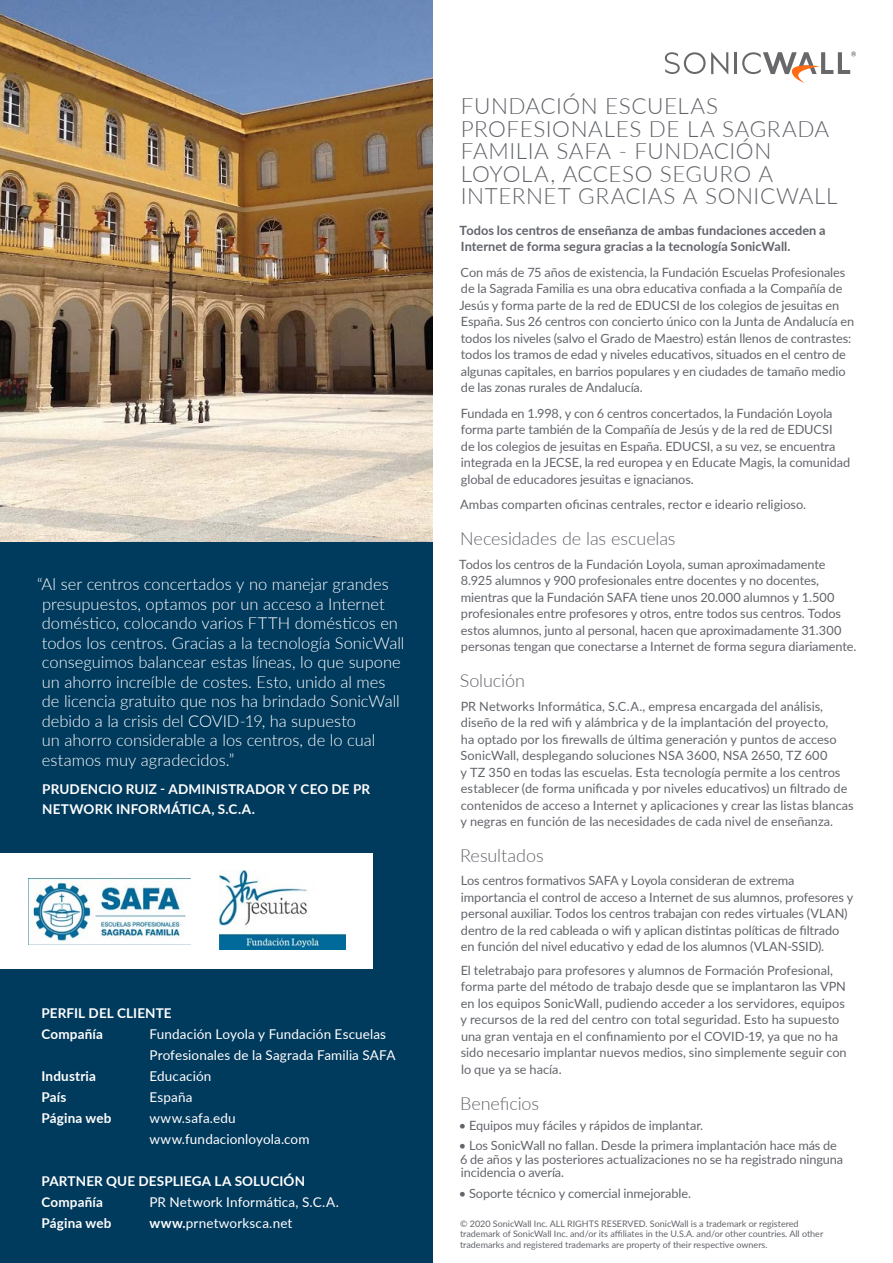
<style>
.page{position:relative;width:893px;height:1263px;background:#fff}
.page>*{position:absolute;margin:0;border:0;box-sizing:border-box;transform-origin:0 0}
.t1{font:300 22.5px/22.5px "Lato";letter-spacing:.025em;color:#61646a}
.t2{font:300 18px "Lato";letter-spacing:-.005em;color:#61646a}
.t3{font:300 16.5px/19.5px "Lato";color:#fff}
.t4{font:13.5px/21px "Lato";letter-spacing:.01em;color:#fff}
.t5{font:700 13.5px/21px "Lato";letter-spacing:.01em;color:#fff}
.t6{font:12.75px/16.5px "Lato";letter-spacing:-.005em;color:#61646a}
.t7{font:700 12.75px/16.5px "Lato";letter-spacing:.005em;color:#61646a}
.t8{font:9px/10.5px "Lato";color:#61646a}
.s1{font-weight:700}
</style>
<div class="page">
<hr style="left:734px;top:52px;width:2px;height:22px;background:#68686b">
<svg style="left:665px;top:52px;width:63px;height:22px"></svg>
<svg style="left:742px;top:51px;width:114px;height:32px"></svg>
<img style="left:0;top:0;width:433px;height:543px">
<div style="left:0;top:543px;width:433px;height:720px;background:#003a5d"></div>
<div style="left:0;top:854px;width:373px;height:115px;background:#fff"></div>
<img style="left:28px;top:878px;width:163px;height:66px">
<img style="left:219px;top:870px;width:126px;height:79px">
<p class="t3" style="left:37px;top:574px;width:369px">“Al ser centros concertados y no manejar grandes presupuestos, optamos por un acceso a Internet doméstico, colocando varios FTTH domésticos en todos los centros. Gracias a la tecnología SonicWall conseguimos balancear estas líneas, lo que supone un ahorro increíble de costes. Esto, unido al mes<br>de licencia gratuito que nos ha brindado SonicWall debido a la crisis del COVID-19, ha supuesto<br>un ahorro considerable a los centros, de lo cual estamos muy agradecidos.”</p>
<p class="t5" style="left:42px;top:779px;width:329px;line-height:19.5px">PRUDENCIO RUIZ - ADMINISTRADOR Y CEO DE PR<br>NETWORK INFORMÁTICA, S.C.A.</p>
<p class="t5" style="left:41px;top:1002px;width:132px">PERFIL DEL CLIENTE<br>Compañía</p>
<p class="t4" style="left:149px;top:1023px;width:248px">Fundación Loyola y Fundación Escuelas<br>Profesionales de la Sagrada Familia SAFA</p>
<p class="t5" style="left:41px;top:1065px;width:56px">Industria</p>
<p class="t4" style="left:149px;top:1065px;width:63px">Educación</p>
<p class="t5" style="left:41px;top:1086px;width:26px">País</p>
<p class="t4" style="left:149px;top:1086px;width:44px">España</p>
<p class="t5" style="left:41px;top:1107px;width:71px">Página web</p>
<p class="t4" style="left:149px;top:1107px;width:162px">www.safa.edu www.fundacionloyola.com</p>
<p class="t5" style="left:41px;top:1170px;width:265px">PARTNER QUE DESPLIEGA LA SOLUCIÓN<br>Compañía</p>
<p class="t4" style="left:149px;top:1191px;width:191px">PR Network Informática, S.C.A.</p>
<p class="t5" style="left:41px;top:1212px;width:71px">Página web</p>
<p class="t4" style="left:149px;top:1212px;width:144px"><span class="s1">www.</span>prnetworksca.net</p>
<h1 class="t1" style="left:461px;top:94px;width:378px">FUNDACIÓN ESCUELAS<br>PROFESIONALES DE LA SAGRADA<br>FAMILIA SAFA - FUNDACIÓN<br>LOYOLA, ACCESO SEGURO A<br>INTERNET GRACIAS A SONICWALL</h1>
<p class="t7" style="left:460px;top:221px;width:368px">Todos los centros de enseñanza de ambas fundaciones acceden a<br>Internet de forma segura gracias a la tecnología SonicWall.</p>
<p class="t6" style="left:459px;top:263px;width:396px">Con más de 75 años de existencia, la Fundación Escuelas Profesionales de la Sagrada Familia es una obra educativa confiada a la Compañía de Jesús y forma parte de la red de EDUCSI de los colegios de jesuitas en España. Sus 26 centros con concierto único con la Junta de Andalucía en todos los niveles (salvo el Grado de Maestro) están llenos de contrastes: todos los tramos de edad y niveles educativos, situados en el centro de algunas capitales, en barrios populares y en ciudades de tamaño medio de las zonas rurales de Andalucía.</p>
<p class="t6" style="left:461px;top:404px;width:391px">Fundada en 1.998, y con 6 centros concertados, la Fundación Loyola forma parte también de la Compañía de Jesús y de la red de EDUCSI<br>de los colegios de jesuitas en España. EDUCSI, a su vez, se encuentra integrada en la JECSE, la red europea y en Educate Magis, la comunidad global de educadores jesuitas e ignacianos.</p>
<p class="t6" style="left:460px;top:496px;width:348px">Ambas comparten oficinas centrales, rector e ideario religioso.</p>
<h2 class="t2" style="left:460px;top:526px;width:217px">Necesidades de las escuelas</h2>
<p class="t6" style="left:459px;top:555px;width:399px">Todos los centros de la Fundación Loyola, suman aproximadamente 8.925 alumnos y 900 profesionales entre docentes y no docentes, mientras que la Fundación SAFA tiene unos 20.000 alumnos y 1.500 profesionales entre profesores y otros, entre todos sus centros. Todos estos alumnos, junto al personal, hacen que aproximadamente 31.300 personas tengan que conectarse a Internet de forma segura diariamente.</p>
<h2 class="t2" style="left:460px;top:668px;width:67px">Solución</h2>
<p class="t6" style="left:460px;top:697px;width:395px">PR Networks Informática, S.C.A., empresa encargada del análisis, diseño de la red wifi y alámbrica y de la implantación del proyecto,<br>ha optado por los firewalls de última generación y puntos de acceso SonicWall, desplegando soluciones NSA 3600, NSA 2650, TZ 600<br>y TZ 350 en todas las escuelas. Esta tecnología permite a los centros establecer (de forma unificada y por niveles educativos) un filtrado de contenidos de acceso a Internet y aplicaciones y crear las listas blancas y negras en función de las necesidades de cada nivel de enseñanza.</p>
<h2 class="t2" style="left:460px;top:843px;width:85px">Resultados</h2>
<p class="t6" style="left:461px;top:872px;width:394px">Los centros formativos SAFA y Loyola consideran de extrema importancia el control de acceso a Internet de sus alumnos, profesores y personal auxiliar. Todos los centros trabajan con redes virtuales (VLAN) dentro de la red cableada o wifi y aplican distintas políticas de filtrado en función del nivel educativo y edad de los alumnos (VLAN-SSID).</p>
<p class="t6" style="left:460px;top:961px;width:388px">El teletrabajo para profesores y alumnos de Formación Profesional, forma parte del método de trabajo desde que se implantaron las VPN en los equipos SonicWall, pudiendo acceder a los servidores, equipos y recursos de la red del centro con total seguridad. Esto ha supuesto una gran ventaja en el confinamiento por el COVID-19, ya que no ha sido necesario implantar nuevos medios, sino simplemente seguir con lo que ya se hacía.</p>
<h2 class="t2" style="left:460px;top:1091px;width:81px">Beneficios</h2>
<p class="t6" style="left:459px;top:1117px;width:246px">• Equipos muy fáciles y rápidos de implantar.</p>
<p class="t6" style="left:459px;top:1138px;width:386px;line-height:13.5px">• Los SonicWall no fallan. Desde la primera implantación hace más de<br>6 de años y las posteriores actualizaciones no se ha registrado ninguna incidencia o avería.</p>
<p class="t6" style="left:459px;top:1184px;width:234px">• Soporte técnico y comercial inmejorable.</p>
<p class="t8" style="left:460px;top:1218px;width:365px">© 2020 SonicWall Inc. ALL RIGHTS RESERVED. SonicWall is a trademark or registered trademark of SonicWall Inc. and/or its affiliates in the U.S.A. and/or other countries. All other trademarks and registered trademarks are property of their respective owners.</p>
</div>
